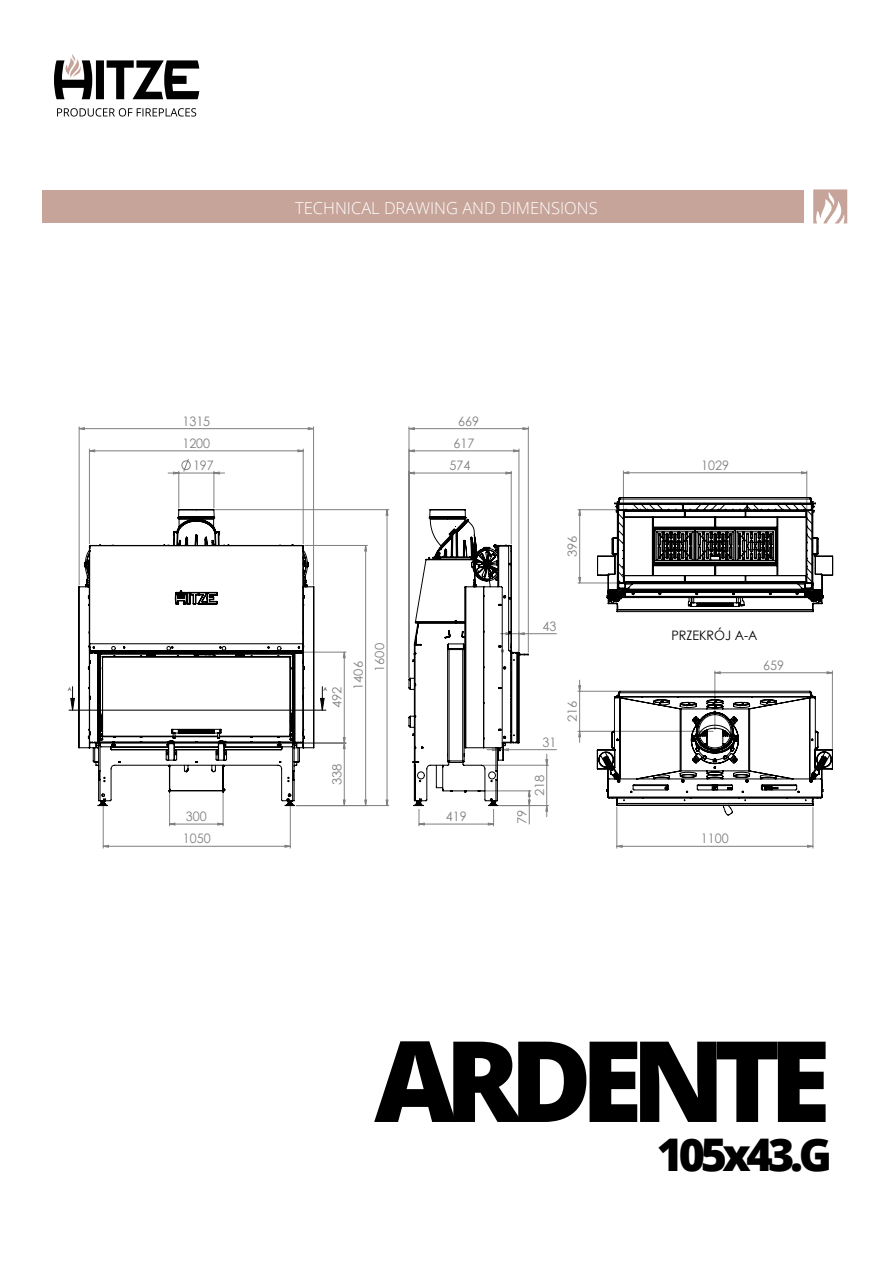
<style>
.page{position:relative;width:893px;height:1263px;background:#fff}
.page>*{position:absolute;margin:0;border:0;box-sizing:border-box;transform-origin:0 0}
.t1{font:800 112.5px "Open Sans";letter-spacing:-.1em;color:#000}
.t2{font:800 45px "Open Sans";letter-spacing:-.1em;color:#000}
.t3{font:300 16.5px "Open Sans";color:#fff}
.t4{font:13.05px/22.2px "Century Gothic";color:#808080;text-align:right;scale:.96 1}
.t5{font:13.05px "Century Gothic";color:#000;scale:.96 1}
.t6{font:12.6px "Century Gothic";color:#808080;scale:1.04 1}
.t7{font:5.25px "Century Gothic";color:#000;scale:.96 1}
</style>
<div class="page">
<div style="left:43px;top:190px;width:761px;height:33px;background:#c7a499"></div>
<svg style="left:813px;top:189px;width:34px;height:34px"></svg>
<hr style="left:69px;top:710px;width:257px;height:1px;background:#000">
<hr style="left:290px;top:805px;width:1px;height:43px;background:#808080">
<hr style="left:103px;top:805px;width:1px;height:43px;background:#808080">
<hr style="left:313px;top:427px;width:1px;height:158px;background:#808080">
<hr style="left:79px;top:427px;width:1px;height:158px;background:#808080">
<hr style="left:832px;top:671px;width:1px;height:77px;background:#808080">
<hr style="left:813px;top:807px;width:1px;height:41px;background:#808080">
<hr style="left:617px;top:807px;width:1px;height:41px;background:#808080">
<hr style="left:528px;top:427px;width:1px;height:225px;background:#808080">
<hr style="left:409px;top:427px;width:1px;height:251px;background:#808080">
<svg style="left:71px;top:687px;width:7px;height:23px"></svg>
<svg style="left:79px;top:428px;width:441px;height:419px"></svg>
<svg style="left:89px;top:450px;width:743px;height:375px"></svg>
<svg style="left:623px;top:472px;width:184px;height:2px"></svg>
<svg style="left:168px;top:459px;width:57px;height:15px"></svg>
<svg style="left:617px;top:845px;width:196px;height:2px"></svg>
<svg style="left:409px;top:428px;width:119px;height:2px"></svg>
<svg style="left:343px;top:545px;width:205px;height:266px"></svg>
<svg style="left:386px;top:509px;width:2px;height:297px"></svg>
<svg style="left:579px;top:510px;width:2px;height:232px"></svg>
<svg style="left:409px;top:450px;width:110px;height:24px"></svg>
<svg style="left:78px;top:509px;width:236px;height:297px"></svg>
<svg style="left:597px;top:691px;width:236px;height:124px"></svg>
<svg style="left:409px;top:509px;width:121px;height:317px"></svg>
<svg style="left:597px;top:497px;width:236px;height:115px"></svg>
<svg style="left:54px;top:54px;width:145px;height:45px"></svg>
<svg style="left:57px;top:108px;width:139px;height:9px"></svg>
<p class="t3" style="left:295px;top:197px;width:304px">TECHNICAL DRAWING AND DIMENSIONS</p>
<p class="t4" style="left:182px;top:410px;width:34px">1315<br>1200<br>197</p>
<p class="t7" style="left:68px;top:685px;width:5px">A</p>
<p class="t7" style="left:324px;top:685px;width:5px">A</p>
<p class="t6" style="left:328px;top:708px;width:22px;rotate:-90deg">492</p>
<p class="t6" style="left:350px;top:690px;width:29px;rotate:-90deg">1406</p>
<p class="t6" style="left:371px;top:672px;width:29px;rotate:-90deg">1600</p>
<p class="t4" style="left:186px;top:805px;width:23px">300</p>
<p class="t4" style="left:183px;top:827px;width:31px">1050</p>
<p class="t6" style="left:328px;top:785px;width:22px;rotate:-90deg">338</p>
<p class="t4" style="left:450px;top:410px;width:32px;text-align:left;text-indent:9px">669<br>617<br>574</p>
<p class="t6" style="left:564px;top:557px;width:22px;rotate:-90deg">396</p>
<p class="t4" style="left:542px;top:615px;width:16px">43</p>
<p class="t4" style="left:542px;top:731px;width:16px">31</p>
<p class="t6" style="left:531px;top:796px;width:22px;rotate:-90deg">218</p>
<p class="t4" style="left:446px;top:805px;width:23px">419</p>
<p class="t6" style="left:513px;top:824px;width:15px;rotate:-90deg">79</p>
<p class="t6" style="left:564px;top:722px;width:22px;rotate:-90deg">216</p>
<p class="t4" style="left:701px;top:454px;width:31px">1029</p>
<p class="t5" style="left:671px;top:626px;width:91px">PRZEKRÓJ A-A</p>
<p class="t4" style="left:763px;top:654px;width:23px">659</p>
<p class="t4" style="left:701px;top:827px;width:31px">1100</p>
<h1 class="t1" style="left:374px;top:995px;width:458px">ARDENTE</h1>
<h2 class="t2" style="left:657px;top:1121px;width:177px">105x43.G</h2>
</div>
